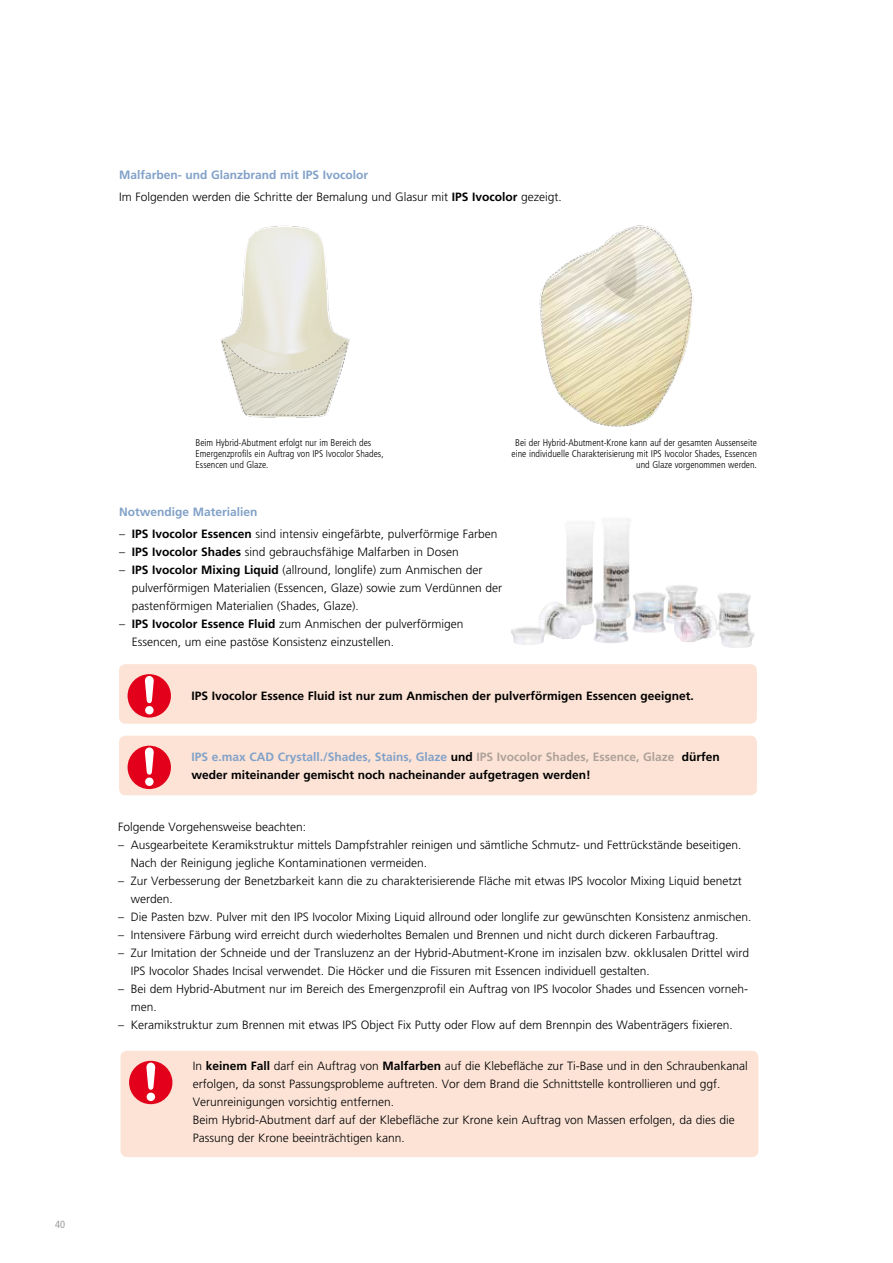
<style>
.page{position:relative;width:893px;height:1263px;background:#fff}
.page>*{position:absolute;margin:0;border:0;box-sizing:border-box;transform-origin:0 0}
.t1{font:300 12px/18px "Frutiger";color:#000}
.t2{font:700 12px/18px "Frutiger";color:#000}
.t3{font:700 12px "Frutiger";color:#81a1c8}
.t4{font:condensed 10.5px "Frutiger";color:#9c9e9f}
.t5{font:300 condensed 9.75px/11.2px "Frutiger";color:#000;text-align:right}
.s1{font-weight:700;color:#81a1c8}
.s2{font-weight:700}
.s3{color:#81a1c8}
.s4{color:#aea199}
</style>
<div class="page">
<img style="left:511px;top:519px;width:243px;height:129px">
<img style="left:222px;top:225px;width:128px;height:193px">
<svg style="left:221px;top:339px;width:127px;height:77px"></svg>
<svg style="left:540px;top:225px;width:152px;height:202px"></svg>
<div style="left:121px;top:1051px;width:637px;height:106px;background:#fce3d6;border-radius:6px"></div>
<div style="left:129px;top:1061px;width:43px;height:43px;background:#e2001a;border-radius:50%"></div>
<div style="left:147px;top:1092px;width:8px;height:9px;background:#fff;border-radius:50%"></div>
<svg style="left:146px;top:1062px;width:9px;height:28px"></svg>
<div style="left:119px;top:664px;width:638px;height:60px;background:#fce3d6;border-radius:6px"></div>
<div style="left:128px;top:674px;width:43px;height:43px;background:#e2001a;border-radius:50%"></div>
<div style="left:145px;top:706px;width:9px;height:8px;background:#fff;border-radius:50%"></div>
<svg style="left:145px;top:676px;width:9px;height:27px"></svg>
<div style="left:119px;top:736px;width:638px;height:59px;background:#fce3d6;border-radius:6px"></div>
<div style="left:128px;top:746px;width:43px;height:43px;background:#e2001a;border-radius:50%"></div>
<div style="left:145px;top:777px;width:9px;height:9px;background:#fff;border-radius:50%"></div>
<svg style="left:145px;top:747px;width:9px;height:28px"></svg>
<p class="t1" style="left:119px;top:164px;width:444px;line-height:22.2px"><span class="s1">Malfarben- und Glanzbrand mit IPS Ivocolor<br></span>Im Folgenden werden die Schritte der Bemalung und Glasur mit <span class="s2">IPS Ivocolor</span> gezeigt.</p>
<p class="t4" style="left:55px;top:1218px;width:12px">40</p>
<p class="t5" style="left:196px;top:437px;width:190px;text-align:left">Beim Hybrid-Abutment erfolgt nur im Bereich des<br>Emergenzprofils ein Auftrag von IPS Ivocolor Shades,<br>Essencen und Glaze.</p>
<p class="t3" style="left:119px;top:505px;width:140px">Notwendige Materialien</p>
<p class="t1" style="left:119px;top:525px;width:380px">– <span class="s2">IPS Ivocolor Essencen</span> sind intensiv eingefärbte, pulverförmige Farben</p>
<p class="t1" style="left:119px;top:543px;width:341px">– <span class="s2">IPS Ivocolor Shades</span> sind gebrauchsfähige Malfarben in Dosen</p>
<p class="t1" style="left:132px;top:561px;width:372px;text-indent:-13px">– <span class="s2">IPS Ivocolor Mixing Liquid</span> (allround, longlife) zum Anmischen der pulverförmigen Materialien (Essencen, Glaze) sowie zum Verdünnen der pastenförmigen Materialien (Shades, Glaze).</p>
<p class="t1" style="left:132px;top:615px;width:333px;text-indent:-13px">– <span class="s2">IPS Ivocolor Essence Fluid</span> zum Anmischen der pulverförmigen<br>Essencen, um eine pastöse Konsistenz einzustellen.</p>
<p class="t5" style="left:512px;top:437px;width:247px">Bei der Hybrid-Abutment-Krone kann auf der gesamten Aussenseite eine individuelle Charakterisierung mit IPS Ivocolor Shades, Essencen und Glaze vorgenommen werden.</p>
<p class="t2" style="left:191px;top:687px;width:504px">IPS Ivocolor Essence Fluid ist nur zum Anmischen der pulverförmigen Essencen geeignet.</p>
<p class="t2" style="left:191px;top:748px;width:530px"><span class="s3">IPS e.max CAD Crystall./Shades, Stains, Glaze</span> und <span class="s4">IPS Ivocolor Shades, Essence, Glaze</span> dürfen weder miteinander gemischt noch nacheinander aufgetragen werden!</p>
<p class="t1" style="left:118px;top:818px;width:190px">Folgende Vorgehensweise beachten:</p>
<p class="t1" style="left:131px;top:836px;width:612px;text-indent:-13px">– Ausgearbeitete Keramikstruktur mittels Dampfstrahler reinigen und sämtliche Schmutz- und Fettrückstände beseitigen.<br>Nach der Reinigung jegliche Kontaminationen vermeiden.</p>
<p class="t1" style="left:131px;top:872px;width:613px;text-indent:-13px">– Zur Verbesserung der Benetzbarkeit kann die zu charakterisierende Fläche mit etwas IPS Ivocolor Mixing Liquid benetzt werden.</p>
<p class="t1" style="left:118px;top:908px;width:635px">– Die Pasten bzw. Pulver mit den IPS Ivocolor Mixing Liquid allround oder longlife zur gewünschten Konsistenz anmischen.</p>
<p class="t1" style="left:118px;top:926px;width:602px">– Intensivere Färbung wird erreicht durch wiederholtes Bemalen und Brennen und nicht durch dickeren Farbauftrag.</p>
<p class="t1" style="left:131px;top:944px;width:620px;text-indent:-13px">– Zur Imitation der Schneide und der Transluzenz an der Hybrid-Abutment-Krone im inzisalen bzw. okklusalen Drittel wird<br>IPS Ivocolor Shades Incisal verwendet. Die Höcker und die Fissuren mit Essencen individuell gestalten.</p>
<p class="t1" style="left:131px;top:980px;width:619px;text-indent:-13px">– Bei dem Hybrid-Abutment nur im Bereich des Emergenzprofil ein Auftrag von IPS Ivocolor Shades und Essencen vorneh&shy;men.</p>
<p class="t1" style="left:118px;top:1016px;width:616px">– Keramikstruktur zum Brennen mit etwas IPS Object Fix Putty oder Flow auf dem Brennpin des Wabenträgers fixieren.</p>
<p class="t1" style="left:193px;top:1057px;width:556px">In <span class="s2">keinem Fall</span> darf ein Auftrag von <span class="s2">Malfarben</span> auf die Klebefläche zur Ti-Base und in den Schraubenkanal erfolgen, da sonst Passungsprobleme auftreten. Vor dem Brand die Schnittstelle kontrollieren und ggf.<br>Verunreinigungen vorsichtig entfernen.<br>Beim Hybrid-Abutment darf auf der Klebefläche zur Krone kein Auftrag von Massen erfolgen, da dies die Passung der Krone beeinträchtigen kann.</p>
</div>
